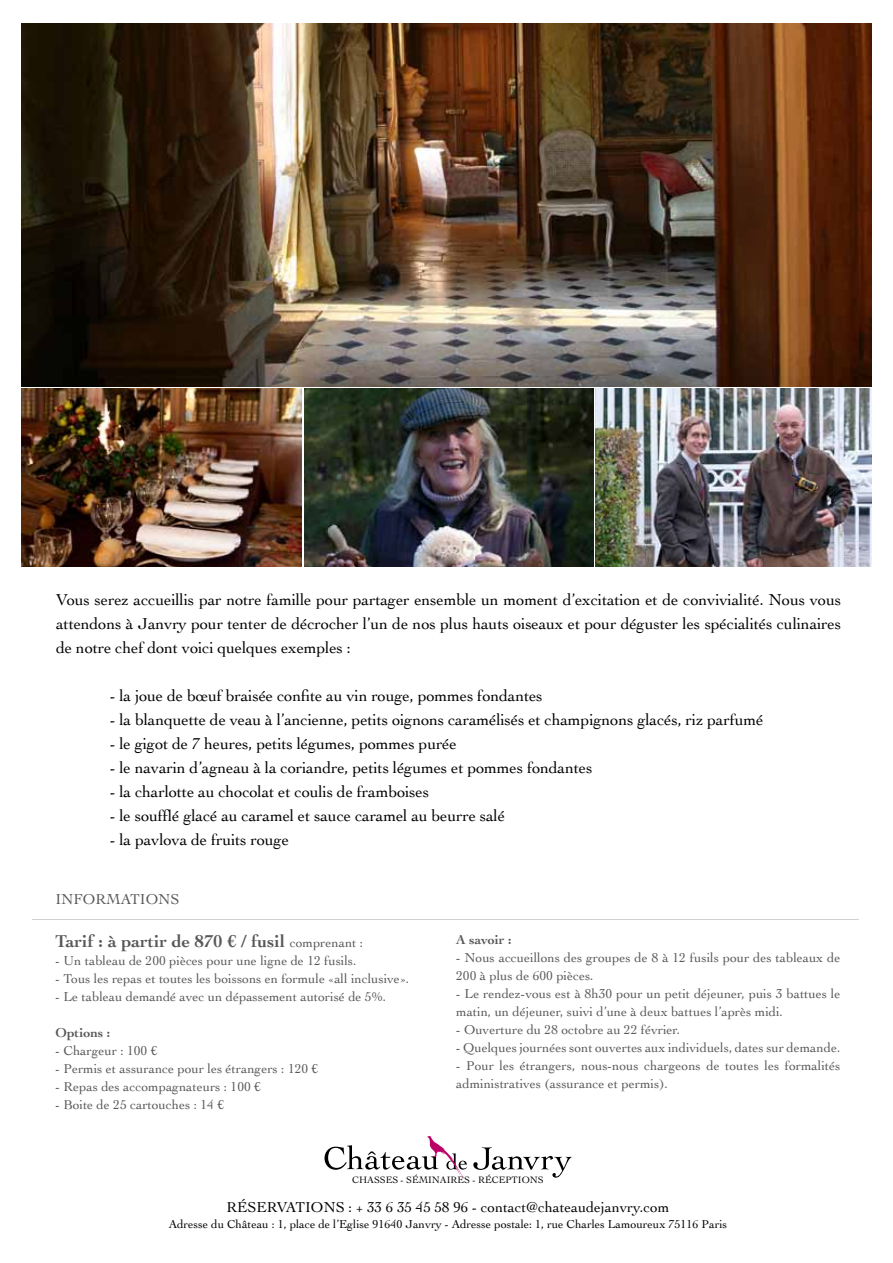
<style>
.page{position:relative;width:893px;height:1263px;background:#fff}
.page>*{position:absolute;margin:0;border:0;box-sizing:border-box;transform-origin:0 0}
.t1{font:700 18px "Cochin";color:#58585a}
.t2{font:16.5px/24px "Cochin";letter-spacing:-.01em;color:#000;text-align:justify}
.t3{font:15px "Cochin";color:#000}
.t4{font:15px "Cochin";color:#58585a}
.t5{font:13.5px/18px "Cochin";color:#58585a}
.t6{font:700 13.5px "Cochin";color:#58585a}
.t7{font:12px "Cochin";color:#000}
.t8{font:9.75px "Cochin";color:#000}
</style>
<div class="page">
<hr style="left:32px;top:919px;width:827px;height:1px;background:#d0d1d2">
<svg style="left:473px;top:1147px;width:99px;height:30px"></svg>
<svg style="left:325px;top:1136px;width:142px;height:43px"></svg>
<img style="left:21px;top:23px;width:850px;height:363px">
<img style="left:304px;top:388px;width:289px;height:178px">
<img style="left:595px;top:388px;width:277px;height:178px">
<img style="left:21px;top:388px;width:281px;height:178px">
<p class="t2" style="left:56px;top:587px;width:786px">Vous serez accueillis par notre famille pour partager ensemble un moment ’d excitation et de convivialité. Nous vous attendons à Janvry pour tenter de décrocher ’l un de nos plus hauts oiseaux et pour déguster les spécialités culinaires de notre chef dont voici quelques exemples :</p>
<p class="t2" style="left:110px;top:683px;width:655px;text-align:left">la- joue de bœuf braisée confite au vin rouge, pommes fondantes<br>la- blanquette de veau ’là ancienne, petits oignons caramélisés et champignons glacés, riz parfumé le- gigot de 7 heures, petits légumes, pommes purée<br>le- navarin ’d agneau laà coriandre, petits légumes et pommes fondantes<br>la- charlotte au chocolat et coulis de framboises<br>le- soufflé glacé au caramel et sauce caramel au beurre salé<br>la- pavlova de fruits rouge</p>
<p class="t4" style="left:55px;top:889px;width:125px">INFORMATIONS</p>
<h1 class="t1" style="left:56px;top:929px;width:231px">Tarif à: partir de 870 /€ fusil</h1>
<p class="t5" style="left:56px;top:951px;width:302px">- Un tableau de 200 pièces pour une ligne de 12 fusils.</p>
<p class="t5" style="left:56px;top:969px;width:355px">- Tous les repas et toutes les boissons en formule «all inclusive .«</p>
<p class="t5" style="left:56px;top:987px;width:332px">- Le tableau demandé avec un dépassement autorisé de 5%.</p>
<p class="t6" style="left:56px;top:1024px;width:56px">Options :</p>
<p class="t5" style="left:56px;top:1041px;width:103px">- Chargeur : 100 €</p>
<p class="t5" style="left:56px;top:1059px;width:264px">- Permis et assurance pour les étrangers : 120 €</p>
<p class="t5" style="left:56px;top:1077px;width:207px">- Repas des accompagnateurs : 100 €</p>
<p class="t5" style="left:56px;top:1095px;width:170px">- Boite de 25 cartouches : 14 €</p>
<p class="t5" style="left:290px;top:933px;width:75px">comprenant :</p>
<p class="t6" style="left:456px;top:930px;width:57px">A savoir :</p>
<p class="t5" style="left:456px;top:948px;width:386px">- Nous accueillons des groupes de à8 12 fusils pour des tableaux de<br>200 à plus de 600 pièces.</p>
<p class="t5" style="left:456px;top:984px;width:386px">- Le rendez-vous est h8à 30 pour un petit déjeuner, puis 3 battues le matin, un déjeuner, suivi ’d une à deux battues ’l après midi.</p>
<p class="t5" style="left:456px;top:1020px;width:225px">- Ouverture du 28 octobre au 22 février.</p>
<p class="t5" style="left:456px;top:1038px;width:386px">- Quelques journées sont ouvertes aux individuels, dates sur demande.</p>
<p class="t5" style="left:456px;top:1056px;width:386px">- Pour les étrangers, nous-nous chargeons de toutes les formalités administratives (assurance et permis .(</p>
<p class="t8" style="left:352px;top:1173px;width:193px">CHASSES - SÉMINAIRES - RÉCEPTIONS</p>
<p class="t3" style="left:226px;top:1196px;width:444px">RÉSERVATIONS +: 33 6 35 45 58 96 - contact@chateaudejanvry.com</p>
<p class="t7" style="left:169px;top:1216px;width:560px">Adresse du Château : 1, place de ’l Eglise 91640 Janvry - Adresse postale: 1, rue Charles Lamoureux 75116 Paris</p>
</div>
